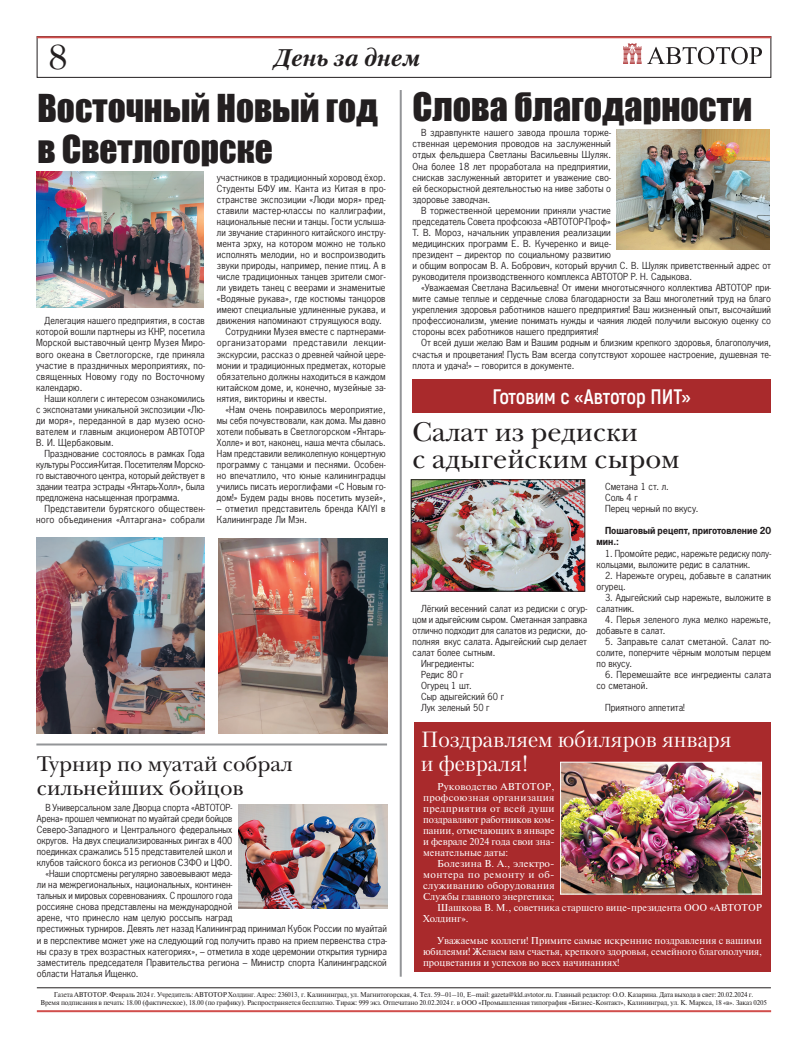
<style>
.page{position:relative;width:808px;height:1049px;background:#fff}
.page>*{position:absolute;margin:0;border:0;box-sizing:border-box;transform-origin:0 0}
.Заголовок{font:36px "Impact";color:#231f20}
.t1{font:36px "New Baskerville C";color:#231f20}
.Заголовок-2{font:35.3px/40.4px "Impact";color:#231f20}
.Заголовок2{font:28px/27px "New Baskerville C";color:#231f20}
.Рубрика_полосы{font:italic 700 24px "Petersburg C";color:#231f20}
.Заголовок2-2{font:22px/24px "New Baskerville C";color:#231f20}
.Подзаголовок_1{font:22px/23.2px "Petersburg C";color:#fff}
.Рубрика_полосы-2{font:700 21px "Akrobat";color:#fff}
.text2{font:10px/11.1px "Paper Gothic";color:#231f20;text-align:justify}
.Основной_текст{font:10px/11px "Newton";color:#fff;text-align:justify}
.text2-2{font:700 10px/11.1px "Paper Gothic";color:#231f20}
.Основной_текст-2{font:7px "Newton";letter-spacing:-.02em;color:#231f20}
</style>
<div class="page">
<hr style="left:37px;top:1010px;width:734px;height:2px;background:#d14f4c">
<hr style="left:37px;top:987px;width:734px;height:1px;background:#231f20">
<hr style="left:400px;top:90px;width:2px;height:887px;background:#939598">
<hr style="left:36px;top:743px;width:351px;height:2px;background:#939598">
<div style="left:414px;top:722px;width:356px;height:250px;background:#a92a2c"></div>
<img style="left:562px;top:764px;width:198px;height:128px">
<div style="left:560px;top:762px;width:202px;height:132px;border:1px solid #fff"></div>
<div style="left:412px;top:379px;width:359px;height:33px;background:#a92a2c"></div>
<img style="left:413px;top:481px;width:170px;height:108px">
<div style="left:411px;top:479px;width:174px;height:112px;border:1px solid #231f20"></div>
<img style="left:616px;top:129px;width:154px;height:121px">
<img style="left:37px;top:171px;width:166px;height:136px">
<img style="left:219px;top:538px;width:168px;height:195px">
<img style="left:36px;top:538px;width:169px;height:195px">
<img style="left:238px;top:804px;width:149px;height:104px">
<svg style="left:623px;top:43px;width:139px;height:21px"></svg>
<div style="left:37px;top:36px;width:734px;height:42px;border:1px solid #231f20"></div>
<hr style="left:37px;top:36px;width:734px;height:2px;background:#d14f4c">
<h1 class="t1" style="left:48px;top:36px;width:21px">8</h1>
<p class="Рубрика_полосы" style="left:274px;top:44px;width:148px">День за днем</p>
<p class="Заголовок-2" style="left:37px;top:87px;width:342px">Восточный Новый год в Светлогорске</p>
<p class="Заголовок" style="left:413px;top:79px;width:341px">Слова благодарности</p>
<p class="text2" style="left:413px;top:127px;width:200px;text-indent:9px">В здравпункте нашего завода прошла торже&shy;ственная церемония проводов на заслуженный отдых фельдшера Светланы Васильевны Шуляк.<br>Она более 18 лет проработала на предприятии, снискав заслуженный авторитет и уважение сво&shy;ей бескорыстной деятельностью на ниве заботы о здоровье заводчан.</p>
<p class="text2" style="left:413px;top:205px;width:360px;text-align:left;text-indent:9px">В торжественной церемонии приняли участие<br>председатель Совета профсоюза «АВТОТОР-Проф»<br>Т. В. Мороз, начальник управления реализации<br>медицинских программ Е. В. Кучеренко и вице-<br>президент – директор по социальному развитию<br>и общим вопросам В. А. Бобрович, который вручил С. В. Шуляк приветственный адрес от руководителя производственного комплекса АВТОТОР Р. Н. Садыкова.</p>
<p class="text2" style="left:413px;top:282px;width:360px;text-indent:9px">«Уважаемая Светлана Васильевна! От имени многотысячного коллектива АВТОТОР при&shy;мите самые теплые и сердечные слова благодарности за Ваш многолетний труд на благо укрепления здоровья работников нашего предприятия! Ваш жизненный опыт, высочайший профессионализм, умение понимать нужды и чаяния людей получили высокую оценку со стороны всех работников нашего предприятия!</p>
<p class="text2" style="left:413px;top:337px;width:360px;text-indent:9px">От всей души желаю Вам и Вашим родным и близким крепкого здоровья, благополучия, счастья и процветания! Пусть Вам всегда сопутствуют хорошее настроение, душевная те&shy;плота и удача!» – говорится в документе.</p>
<p class="text2" style="left:217px;top:172px;width:170px">участников в традиционный хоровод ёхор.<br>Студенты БФУ им. Канта из Китая в про&shy;странстве экспозиции «Люди моря» пред&shy;ставили мастер-классы по каллиграфии, национальные песни и танцы. Гости услыша&shy;ли звучание старинного китайского инстру&shy;мента эрху, на котором можно не только исполнять мелодии, но и воспроизводить звуки природы, например, пение птиц. А в числе традиционных танцев зрители смог&shy;ли увидеть танец с веерами и знаменитые «Водяные рукава», где костюмы танцоров имеют специальные удлиненные рукава, и движения напоминают струящуюся воду.</p>
<p class="text2" style="left:217px;top:326px;width:170px;text-indent:9px">Сотрудники Музея вместе с партнерами&shy;организаторами представили лекции&shy;экскурсии, рассказ о древней чайной цере&shy;монии и традиционных предметах, которые обязательно должны находиться в каждом китайском доме, и, конечно, музейные за&shy;нятия, викторины и квесты.</p>
<p class="text2" style="left:217px;top:404px;width:170px;text-indent:9px">«Нам очень понравилось мероприятие, мы себя почувствовали, как дома. Мы давно хотели побывать в Светлогорском «Янтарь-Холле» и вот, наконец, наша мечта сбылась.<br>Нам представили великолепную концертную программу с танцами и песнями. Особен&shy;но впечатлило, что юные калининградцы учились писать иероглифами «С Новым го&shy;дом!» Будем рады вновь посетить музей»,</p>
<p class="text2" style="left:217px;top:503px;width:170px">– отметил представитель бренда KAIYI в<br>Калининграде Ли Мэн.</p>
<p class="text2" style="left:36px;top:315px;width:170px;text-indent:9px">Делегация нашего предприятия, в состав которой вошли партнеры из КНР, посетила Морской выставочный центр Музея Миро&shy;вого океана в Светлогорске, где приняла участие в праздничных мероприятиях, по&shy;священных Новому году по Восточному календарю.</p>
<p class="text2" style="left:36px;top:393px;width:170px;text-indent:9px">Наши коллеги с интересом ознакомились с экспонатами уникальной экспозиции «Лю&shy;ди моря», переданной в дар музею осно&shy;вателем и главным акционером АВТОТОР В. И. Щербаковым.</p>
<p class="text2" style="left:36px;top:448px;width:170px;text-indent:9px">Празднование состоялось в рамках Года культуры Россия-Китая. Посетителям Морско&shy;го выставочного центра, который действует в здании театра эстрады «Янтарь-Холл», была предложена насыщенная программа.</p>
<p class="text2" style="left:36px;top:503px;width:170px;text-align:right">Представители бурятского обществен&shy;ного объединения «Алтаргана» собрали</p>
<p class="Рубрика_полосы-2" style="left:493px;top:384px;width:200px">Готовим с «Автотор ПИТ»</p>
<p class="Заголовок2" style="left:413px;top:418px;width:269px">Салат из редиски<br>с адыгейским сыром</p>
<p class="text2" style="left:605px;top:481px;width:65px">Сметана 1 ст. л.</p>
<p class="text2" style="left:605px;top:492px;width:34px">Соль 4 г</p>
<p class="text2" style="left:605px;top:503px;width:95px">Перец черный по вкусу.</p>
<p class="text2-2" style="left:596px;top:525px;width:176px;text-indent:9px">Пошаговый рецепт, приготовление 20 мин.:</p>
<p class="text2" style="left:596px;top:547px;width:176px;text-indent:9px">1. Промойте редис, нарежьте редиску полу&shy;кольцами, выложите редис в салатник.</p>
<p class="text2" style="left:596px;top:570px;width:176px;text-indent:9px">2. Нарежьте огурец, добавьте в салатник огурец.</p>
<p class="text2" style="left:596px;top:592px;width:176px;text-indent:9px">3. Адыгейский сыр нарежьте, выложите в салатник.</p>
<p class="text2" style="left:596px;top:614px;width:176px;text-indent:9px">4. Перья зеленого лука мелко нарежьте, добавьте в салат.</p>
<p class="text2" style="left:596px;top:636px;width:176px;text-indent:9px">5. Заправьте салат сметаной. Салат по&shy;солите, поперчите чёрным молотым перцем по вкусу.</p>
<p class="text2" style="left:596px;top:669px;width:176px;text-indent:9px">6. Перемешайте все ингредиенты салата со сметаной.</p>
<p class="text2" style="left:605px;top:702px;width:81px">Приятного аппетита!</p>
<p class="text2" style="left:413px;top:603px;width:176px;text-indent:9px">Лёгкий весенний салат из редиски с огур&shy;цом и адыгейским сыром. Сметанная заправка отлично подходит для салатов из редиски, до&shy;полняя вкус салата. Адыгейский сыр делает салат более сытным.</p>
<p class="text2" style="left:421px;top:658px;width:55px">Ингредиенты:</p>
<p class="text2" style="left:421px;top:669px;width:44px">Редис 80 г</p>
<p class="text2" style="left:421px;top:680px;width:52px">Огурец 1 шт.</p>
<p class="text2" style="left:421px;top:691px;width:84px">Сыр адыгейский 60 г</p>
<p class="text2" style="left:421px;top:702px;width:70px">Лук зеленый 50 г</p>
<p class="Заголовок2-2" style="left:37px;top:752px;width:258px">Турнир по муатай собрал сильнейших бойцов</p>
<p class="text2" style="left:37px;top:802px;width:197px;text-indent:9px">В Универсальном зале Дворца спорта «АВТОТОР-Арена» прошел чемпионат по муайтай среди бойцов Северо-Западного и Центрального федеральных округов. На двух специализированных рингах в 400 поединках сражались 515 представителей школ и клубов тайского бокса из регионов СЗФО и ЦФО.</p>
<p class="text2" style="left:37px;top:868px;width:352px;text-align:left;text-indent:9px">«Наши спортсмены регулярно завоевывают меда-<br>ли на межрегиональных, национальных, континен-<br>тальных и мировых соревнованиях. С прошлого года<br>россияне снова представлены на международной<br>арене, что принесло нам целую россыпь наград<br>престижных турниров. Девять лет назад Калининград принимал Кубок России по муайтай и в перспективе может уже на следующий год получить право на прием первенства стра&shy;ны сразу в трех возрастных категориях», – отметила в ходе церемонии открытия турнира заместитель председателя Правительства региона – Министр спорта Калининградской области Наталья Ищенко.</p>
<p class="Подзаголовок_1" style="left:421px;top:728px;width:312px">Поздравляем юбиляров января и февраля!</p>
<p class="Основной_текст" style="left:423px;top:781px;width:133px;text-indent:14px">Руководство АВТОТОР, профсоюзная организация предприятия от всей души поздравляют работников ком&shy;пании, отмечающих в январе и феврале 2024 года свои зна&shy;менательные даты:</p>
<p class="Основной_текст" style="left:423px;top:858px;width:133px;text-indent:14px">Болезина В. А., электро&shy;монтера по ремонту и об&shy;служиванию оборудования Службы главного энергетика;</p>
<p class="Основной_текст" style="left:423px;top:902px;width:340px;text-indent:14px">Шашкова В. М., советника старшего вице-президента ООО «АВТОТОР<br>Холдинг».</p>
<p class="Основной_текст" style="left:423px;top:935px;width:341px;text-indent:14px">Уважаемые коллеги! Примите самые искренние поздравления с вашими юбилеями! Желаем вам счастья, крепкого здоровья, семейного благополучия, процветания и успехов во всех начинаниях!</p>
<p class="Основной_текст-2" style="left:54px;top:989px;width:701px">Газета АВТОТОР. Февраль 2024 г. Учредитель: АВТОТОР Холдинг. Адрес: 236013, г. Калининград, ул. Магнитогорская, 4. Тел. 59–01–10, E–mail: gazeta@kld.avtotor.ru. Главный редактор: О.О. Казарина. Дата выхода в свет: 20.02.2024 г.</p>
<p class="Основной_текст-2" style="left:41px;top:997px;width:728px">Время подписания в печать: 18.00 (фактическое), 18.00 (по графику). Распространяется бесплатно. Тираж: 999 экз. Отпечатано 20.02.2024 г. в ООО «Промышленная типография «Бизнес-Контакт», Калининград, ул. К. Маркса, 18 «в». Заказ 0205</p>
</div>
